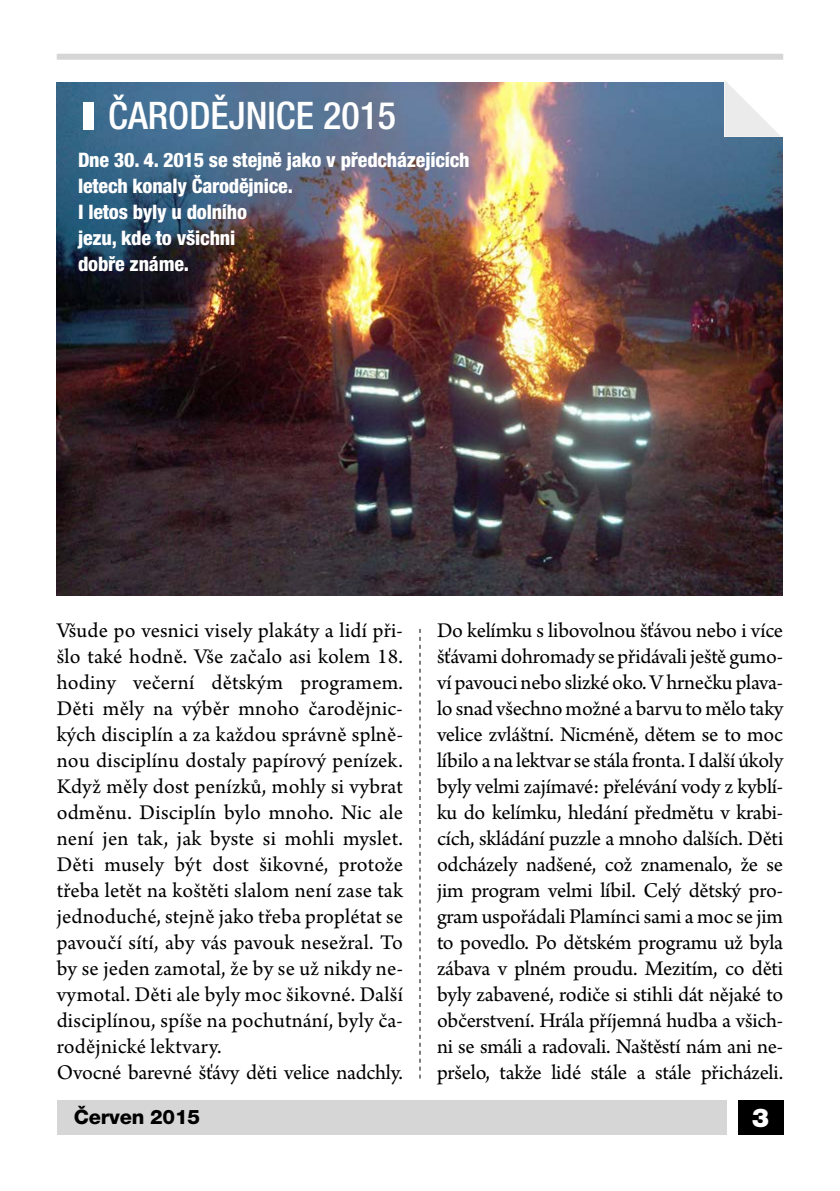
<style>
.page{position:relative;width:840px;height:1191px;background:#fff}
.page>*{position:absolute;margin:0;border:0;box-sizing:border-box;transform-origin:0 0}
.t1{font:500 condensed 38px "Helvetica Neue LT Pro";color:#fff;scale:2.5 1}
.t2{font:900 26px "Helvetica Neue LT Pro";color:#fff}
.t3{font:22px/26px "Arno Pro";letter-spacing:.01em;color:#000}
.t4{font:800 condensed 20px/26px "Helvetica Neue LT Pro";letter-spacing:-.01em;color:#fff}
.t5{font:800 20px "Helvetica Neue LT Pro";letter-spacing:-.01em;color:#000}
</style>
<div class="page">
<div style="left:57px;top:1100px;width:669px;height:34px;background:#d6d6d6"></div>
<div style="left:57px;top:54px;width:725px;height:6px;background:#d6d6d6"></div>
<svg style="left:419px;top:629px;width:1px;height:449px"></svg>
<div style="left:737px;top:1100px;width:45px;height:34px;background:#000"></div>
<img style="left:56px;top:83px;width:726px;height:512px">
<div style="left:724px;top:77px;width:59px;height:60px;background:#fff"></div>
<svg style="left:725px;top:81px;width:55px;height:56px"></svg>
<h1 class="t1" style="left:78px;top:93px;width:129px">I ČARODĚJNICE 2015</h1>
<p class="t4" style="left:78px;top:146px;width:393px">Dne 30. 4. 2015 se stejně jako v předcházejících letech konaly Čarodějnice.<br>I letos byly u dolního<br>jezu, kde to všichni<br>dobře známe.</p>
<p class="t3" style="left:57px;top:618px;width:347px">Všude po vesnici visely plakáty a lidí při&shy;šlo také hodně. Vše začalo asi kolem 18. hodiny večerní dětským programem.<br>Děti měly na výběr mnoho čarodějnic&shy;kých disciplín a za každou správně splně&shy;nou disciplínu dostaly papírový penízek.<br>Když měly dost penízků, mohly si vybrat odměnu. Disciplín bylo mnoho. Nic ale není jen tak, jak byste si mohli myslet.<br>Děti musely být dost šikovné, protože třeba letět na koštěti slalom není zase tak jednoduché, stejně jako třeba proplétat se pavoučí sítí, aby vás pavouk nesežral. To by se jeden zamotal, že by se už nikdy ne&shy;vymotal. Děti ale byly moc šikovné. Další disciplínou, spíše na pochutnání, byly ča&shy;rodějnické lektvary.<br>Ovocné barevné šťávy děti velice nadchly.</p>
<p class="t3" style="left:437px;top:618px;width:347px;text-align:justify">Do kelímku s libovolnou šťávou nebo i více šťávami dohromady se přidávali ještě gumo&shy;ví pavouci nebo slizké oko. V hrnečku plava&shy;lo snad všechno možné a barvu to mělo taky velice zvláštní. Nicméně, dětem se to moc líbilo a na lektvar se stála fronta. I další úkoly byly velmi zajímavé: přelévání vody z kyblí&shy;ku do kelímku, hledání předmětu v krabi&shy;cích, skládání puzzle a mnoho dalších. Děti odcházely nadšené, což znamenalo, že se jim program velmi líbil. Celý dětský pro&shy;gram uspořádali Plamínci sami a moc se jim to povedlo. Po dětském programu už byla zábava v plném proudu. Mezitím, co děti byly zabavené, rodiče si stihli dát nějaké to občerstvení. Hrála příjemná hudba a všich&shy;ni se smáli a radovali. Naštěstí nám ani ne&shy;pršelo, takže lidé stále a stále přicházeli.</p>
<p class="t2" style="left:751px;top:1101px;width:19px">3</p>
<p class="t5" style="left:74px;top:1105px;width:128px">Červen 2015</p>
</div>
